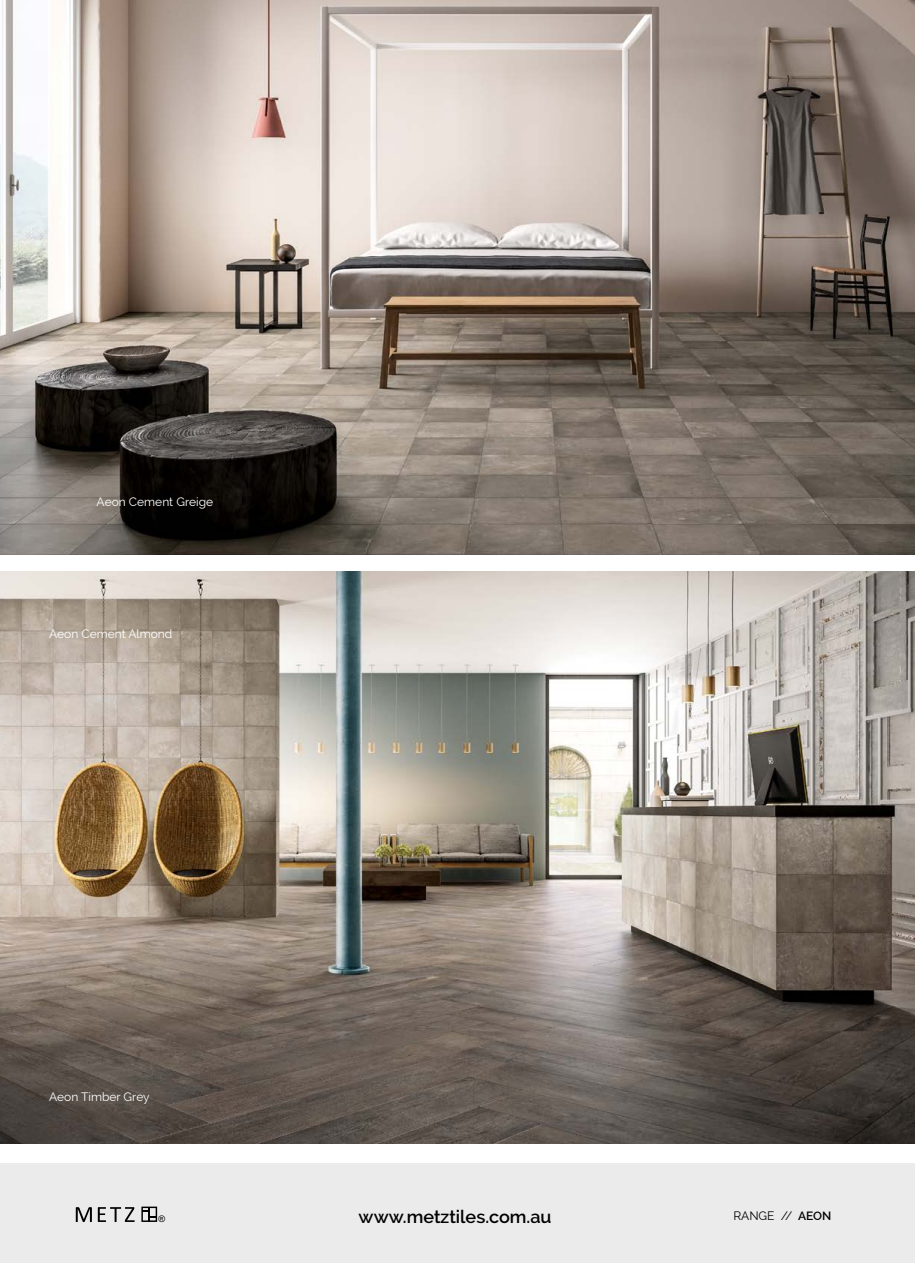
<style>
.page{position:relative;width:915px;height:1263px;background:#fff}
.page>*{position:absolute;margin:0;border:0;box-sizing:border-box;transform-origin:0 0}
.t1{font:600 18px "Raleway";color:#000}
.t2{font:12px "Raleway";color:#fff}
.t3{font:12px "Raleway";color:#000}
.t4{font:9px "Arial";color:#000}
.s1{font-weight:600}
</style>
<div class="page">
<div style="left:0;top:1163px;width:914px;height:100px;background:#ebebec"></div>
<svg style="left:141px;top:1206px;width:16px;height:16px"></svg>
<svg style="left:76px;top:1207px;width:16px;height:15px"></svg>
<svg style="left:98px;top:1207px;width:37px;height:15px"></svg>
<img style="left:0;top:572px;width:914px;height:572px">
<img style="left:0;top:0;width:914px;height:555px">
<p class="t2" style="left:97px;top:495px;width:118px">Aeon Cement Greige</p>
<p class="t2" style="left:49px;top:627px;width:125px">Aeon Cement Almond</p>
<p class="t2" style="left:49px;top:1090px;width:102px">Aeon Timber Grey</p>
<p class="t4" style="left:158px;top:1213px;width:8px">®</p>
<h1 class="t1" style="left:358px;top:1206px;width:194px">www.metztiles.com.au</h1>
<p class="t3" style="left:733px;top:1209px;width:100px">RANGE // <span class="s1">AEON</span></p>
</div>
